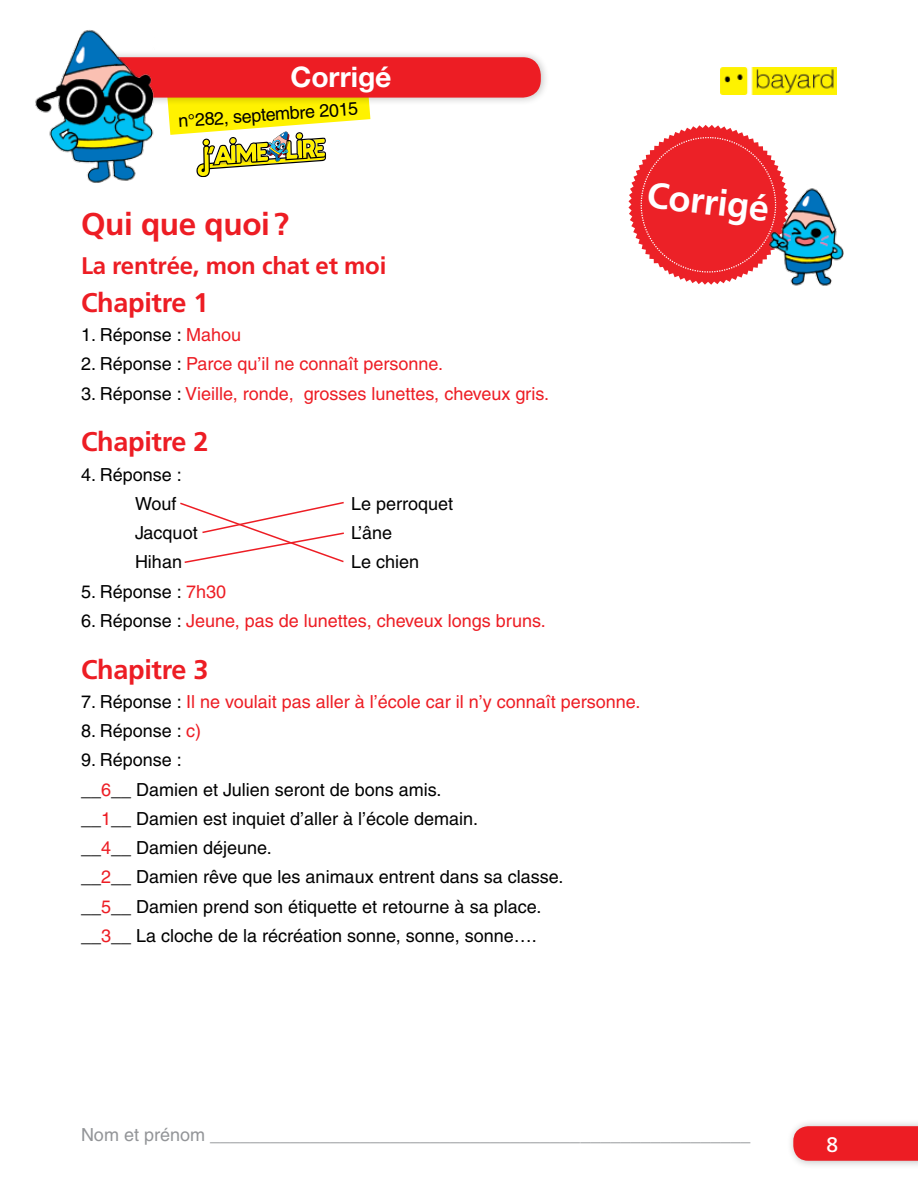
<style>
.page{position:relative;width:918px;height:1188px;background:#fff}
.page>*{position:absolute;margin:0;border:0;box-sizing:border-box;transform-origin:0 0}
.t1{font:700 36.15px "Frutiger";color:#fff}
.t2{font:700 31.5px "Frutiger";letter-spacing:-.01em;color:#ed1d24}
.t3{font:700 28.35px "Helvetica Neue CE";letter-spacing:-.01em;color:#fff}
.t4{font:700 27px "Frutiger";letter-spacing:-.01em;color:#ed1d24}
.t5{font:700 24px "Frutiger";letter-spacing:-.01em;color:#ed1d24}
.t6{font:21px "Frutiger";color:#fff}
.t7{font:18px/29.2px "Helvetica";color:#000}
.t8{font:18px "Helvetica";color:#ed1d24}
.t9{font:18px "Helvetica";color:#939598}
.s1{color:#ed1d24}
.s2{color:#000}
</style>
<div class="page">
<div style="left:786px;top:1119px;width:132px;height:51px;background:#000;opacity:.25"></div>
<svg style="left:793px;top:1126px;width:125px;height:35px;background:#ec242a"></svg>
<img style="left:720px;top:67px;width:117px;height:28px">
<div style="left:80px;top:50px;width:469px;height:56px;background:#000;opacity:.25"></div>
<div style="left:88px;top:57px;width:453px;height:41px;background:#ed1d24;border-radius:18px"></div>
<img style="left:35px;top:30px;width:140px;height:153px">
<svg style="left:166px;top:65px;width:204px;height:112px"></svg>
<svg style="left:180px;top:501px;width:164px;height:62px"></svg>
<svg style="left:628px;top:125px;width:158px;height:160px"></svg>
<img style="left:766px;top:185px;width:78px;height:101px">
<h3 class="t3" style="left:291px;top:59px;width:102px">Corrigé</h3>
<p class="t7" style="left:177px;top:106px;width:182px;rotate:-4deg">n°282, septembre 2015</p>
<h2 class="t2" style="left:81px;top:206px;width:210px">Qui que quoi?</h2>
<h3 class="t5" style="left:81px;top:251px;width:307px">La rentrée, mon chat et moi</h3>
<h3 class="t4" style="left:81px;top:287px;width:129px">Chapitre 1</h3>
<p class="t7" style="left:81px;top:320px;width:162px">1. Réponse : <span class="s1">Mahou</span></p>
<p class="t8" style="left:81px;top:354px;width:364px"><span class="s2">2. Réponse :</span> Parce qu’il ne connaît personne.</p>
<p class="t8" style="left:81px;top:383px;width:470px"><span class="s2">3. Réponse :</span> Vieille, ronde, grosses lunettes, cheveux gris.</p>
<h3 class="t4" style="left:81px;top:426px;width:129px">Chapitre 2</h3>
<p class="t7" style="left:135px;top:460px;width:48px;text-indent:-54px">4. Réponse :<br>Wouf</p>
<p class="t7" style="left:351px;top:489px;width:104px">Le perroquet</p>
<p class="t7" style="left:135px;top:518px;width:64px">Jacquot</p>
<p class="t7" style="left:351px;top:518px;width:43px">L’âne</p>
<p class="t7" style="left:135px;top:547px;width:49px">Hihan</p>
<p class="t7" style="left:351px;top:547px;width:70px">Le chien</p>
<p class="t7" style="left:81px;top:577px;width:147px">5. Réponse : <span class="s1">7h30</span></p>
<p class="t8" style="left:81px;top:610px;width:466px"><span class="s2">6. Réponse :</span> Jeune, pas de lunettes, cheveux longs bruns.</p>
<h3 class="t4" style="left:81px;top:653px;width:129px">Chapitre 3</h3>
<p class="t8" style="left:81px;top:691px;width:561px"><span class="s2">7. Réponse :</span> Il ne voulait pas aller à l’école car il n’y connaît personne.</p>
<p class="t7" style="left:81px;top:716px;width:122px">8. Réponse : <span class="s1">c)</span></p>
<p class="t7" style="left:81px;top:745px;width:484px">9. Réponse :<br>__<span class="s1">6</span>__ Damien et Julien seront de bons amis.<br>__<span class="s1">1</span>__ Damien est inquiet d’aller à l’école demain.<br>__<span class="s1">4</span>__ Damien déjeune.<br>__<span class="s1">2</span>__ Damien rêve que les animaux entrent dans sa classe. __<span class="s1">5</span>__ Damien prend son étiquette et retourne à sa place. __<span class="s1">3</span>__ La cloche de la récréation sonne, sonne, sonne….</p>
<h1 class="t1" style="left:650px;top:173px;width:124px;rotate:7deg">Corrigé</h1>
<p class="t9" style="left:81px;top:1125px;width:671px">Nom et prénom ______________________________________________________</p>
<p class="t6" style="left:827px;top:1133px;width:13px">8</p>
</div>
